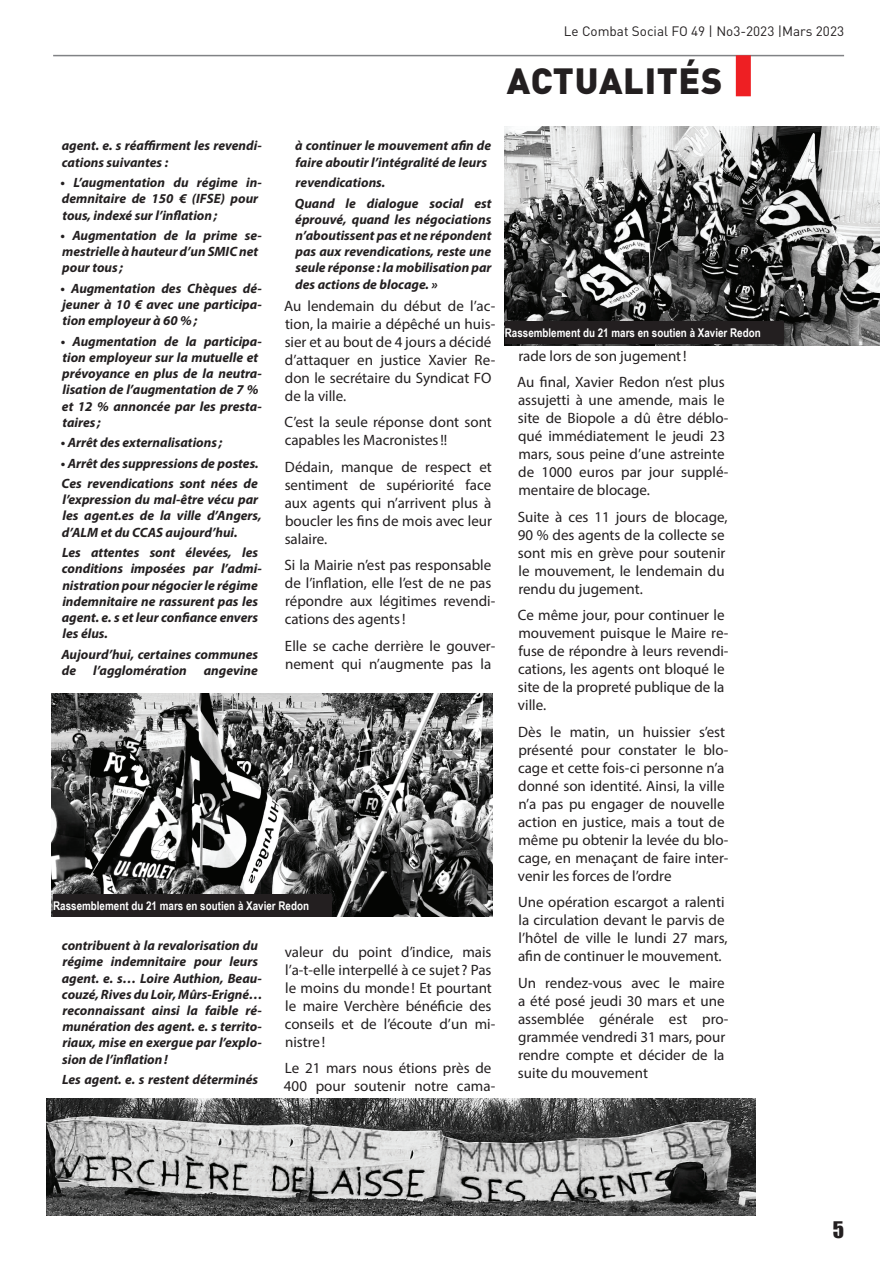
<style>
.page{position:relative;width:893px;height:1263px;background:#fff}
.page>*{position:absolute;margin:0;border:0;box-sizing:border-box;transform-origin:0 0}
.t1{font:900 36px "DIN Pro";letter-spacing:.02em;color:#231f20}
.t2{font:21px "Impact";color:#231f20}
.t3{font:15px/18px "Myriad Pro";color:#231f20}
.t4{font:italic 700 13.5px/16.2px "Myriad Pro";color:#231f20}
.t5{font:13.5px "DIN Pro";color:#231f20}
.t6{font:700 12px "Arial Narrow";color:#fff}
</style>
<div class="page">
<hr style="left:53px;top:55px;width:791px;height:1px;background:#808285">
<div style="left:736px;top:55px;width:15px;height:41px;background:#ee1f23"></div>
<img style="left:47px;top:1098px;width:708px;height:117px">
<img style="left:51px;top:693px;width:441px;height:224px">
<img style="left:505px;top:126px;width:374px;height:219px">
<div style="left:53px;top:894px;width:279px;height:23px;background:#231f20"></div>
<div style="left:505px;top:321px;width:279px;height:23px;background:#231f20"></div>
<p class="t5" style="left:564px;top:21px;width:282px">Le Combat Social FO 49 | No3-2023 |Mars 2023</p>
<h1 class="t1" style="left:507px;top:50px;width:217px">ACTUALITÉS</h1>
<p class="t4" style="left:62px;top:137px;width:201px">agent. e. s réaffirment les revendi&shy;cations suivantes :</p>
<p class="t4" style="left:61px;top:174px;width:203px">• L’augmentation du régime in&shy;demnitaire de 150 € (IFSE) pour tous, indexé sur l’inflation;</p>
<p class="t4" style="left:61px;top:227px;width:203px">• Augmentation de la prime se&shy;mestrielle à hauteur d’un SMIC net pour tous ;</p>
<p class="t4" style="left:61px;top:280px;width:203px;text-align:justify">• Augmentation des Chèques dé&shy;jeuner à 10 € avec une participa&shy;tion employeur à 60 %;</p>
<p class="t4" style="left:61px;top:333px;width:203px">• Augmentation de la participa&shy;tion employeur sur la mutuelle et prévoyance en plus de la neutra&shy;lisation de l’augmentation de 7 % et 12 % annoncée par les presta&shy;taires ;</p>
<p class="t4" style="left:61px;top:434px;width:163px">• Arrêt des externalisations ;</p>
<p class="t4" style="left:61px;top:452px;width:199px;line-height:20.4px">• Arrêt des suppressions de postes.<br>Ces revendications sont nées de</p>
<p class="t4" style="left:62px;top:491px;width:201px">l’expression du mal-être vécu par les agent.es de la ville d’Angers, d’ALM et du CCAS aujourd’hui.</p>
<p class="t4" style="left:62px;top:544px;width:201px">Les attentes sont élevées, les conditions imposées par l’admi&shy;nistration pour négocier le régime indemnitaire ne rassurent pas les agent. e. s et leur confiance envers les élus.</p>
<p class="t4" style="left:61px;top:645px;width:198px">Aujourd’hui, certaines communes de l’agglomération angevine</p>
<p class="t4" style="left:295px;top:137px;width:197px">à continuer le mouvement afin de faire aboutir l’intégralité de leurs</p>
<p class="t4" style="left:295px;top:172px;width:198px;line-height:20.4px">revendications.<br>Quand le dialogue social est</p>
<p class="t4" style="left:295px;top:211px;width:198px;text-align:justify">éprouvé, quand les négociations n’aboutissent pas et ne répondent pas aux revendications, reste une seule réponse : la mobilisation par des actions de blocage. »</p>
<p class="t3" style="left:284px;top:297px;width:213px">Au lendemain du début de l’ac&shy;tion, la mairie a dépêché un huis&shy;sier et au bout de 4 jours a décidé d’attaquer en justice Xavier Re&shy;don le secrétaire du Syndicat FO de la ville.</p>
<p class="t3" style="left:285px;top:413px;width:209px">C’est la seule réponse dont sont capables les Macronistes!!</p>
<p class="t3" style="left:285px;top:458px;width:209px;text-align:justify">Dédain, manque de respect et sentiment de supériorité face aux agents qui n’arrivent plus à boucler les fins de mois avec leur salaire.</p>
<p class="t3" style="left:284px;top:556px;width:212px">Si la Mairie n’est pas responsable de l’inflation, elle l’est de ne pas répondre aux légitimes revendi&shy;cations des agents!</p>
<p class="t3" style="left:285px;top:637px;width:212px">Elle se cache derrière le gouver&shy;nement qui n’augmente pas la</p>
<p class="t6" style="left:53px;top:896px;width:257px">Rassemblement du 21 mars en soutien à Xavier Redon</p>
<p class="t4" style="left:62px;top:937px;width:202px">contribuent à la revalorisation du régime indemnitaire pour leurs agent. e. s… Loire Authion, Beau&shy;couzé, Rives du Loir, Mûrs-Erigné… reconnaissant ainsi la faible ré&shy;munération des agent. e. s territo&shy;riaux, mise en exergue par l’explo&shy;sion de l’inflation!</p>
<p class="t4" style="left:62px;top:1071px;width:197px">Les agent. e. s restent déterminés</p>
<p class="t3" style="left:285px;top:943px;width:212px">valeur du point d’indice, mais l’a-t-elle interpellé à ce sujet ? Pas le moins du monde! Et pourtant le maire Verchère bénéficie des conseils et de l’écoute d’un mi&shy;nistre!</p>
<p class="t3" style="left:284px;top:1059px;width:213px">Le 21 mars nous étions près de<br>400 pour soutenir notre cama-</p>
<p class="t6" style="left:505px;top:323px;width:257px">Rassemblement du 21 mars en soutien à Xavier Redon</p>
<p class="t3" style="left:517px;top:342px;width:209px;line-height:26.5px">rade lors de son jugement!<br>Au final, Xavier Redon n’est plus</p>
<p class="t3" style="left:518px;top:391px;width:212px">assujetti à une amende, mais le site de Biopole a dû être déblo&shy;qué immédiatement le jeudi 23 mars, sous peine d’une astreinte de 1000 euros par jour supplé&shy;mentaire de blocage.</p>
<p class="t3" style="left:518px;top:507px;width:211px">Suite à ces 11 jours de blocage,<br>90 % des agents de la collecte se sont mis en grève pour soutenir le mouvement, le lendemain du rendu du jugement.</p>
<p class="t3" style="left:518px;top:606px;width:212px">Ce même jour, pour continuer le mouvement puisque le Maire re&shy;fuse de répondre à leurs revendi&shy;cations, les agents ont bloqué le site de la propreté publique de la ville.</p>
<p class="t3" style="left:518px;top:722px;width:212px">Dès le matin, un huissier s’est présenté pour constater le blo&shy;cage et cette fois-ci personne n’a donné son identité. Ainsi, la ville n’a pas pu engager de nouvelle action en justice, mais a tout de même pu obtenir la levée du blo&shy;cage, en menaçant de faire inter&shy;venir les forces de l’ordre</p>
<p class="t3" style="left:518px;top:893px;width:211px">Une opération escargot a ralenti la circulation devant le parvis de l’hôtel de ville le lundi 27 mars, afin de continuer le mouvement.</p>
<p class="t3" style="left:518px;top:973px;width:212px">Un rendez-vous avec le maire a été posé jeudi 30 mars et une assemblée générale est pro&shy;grammée vendredi 31 mars, pour rendre compte et décider de la suite du mouvement</p>
<h2 class="t2" style="left:833px;top:1213px;width:13px">5</h2>
</div>
